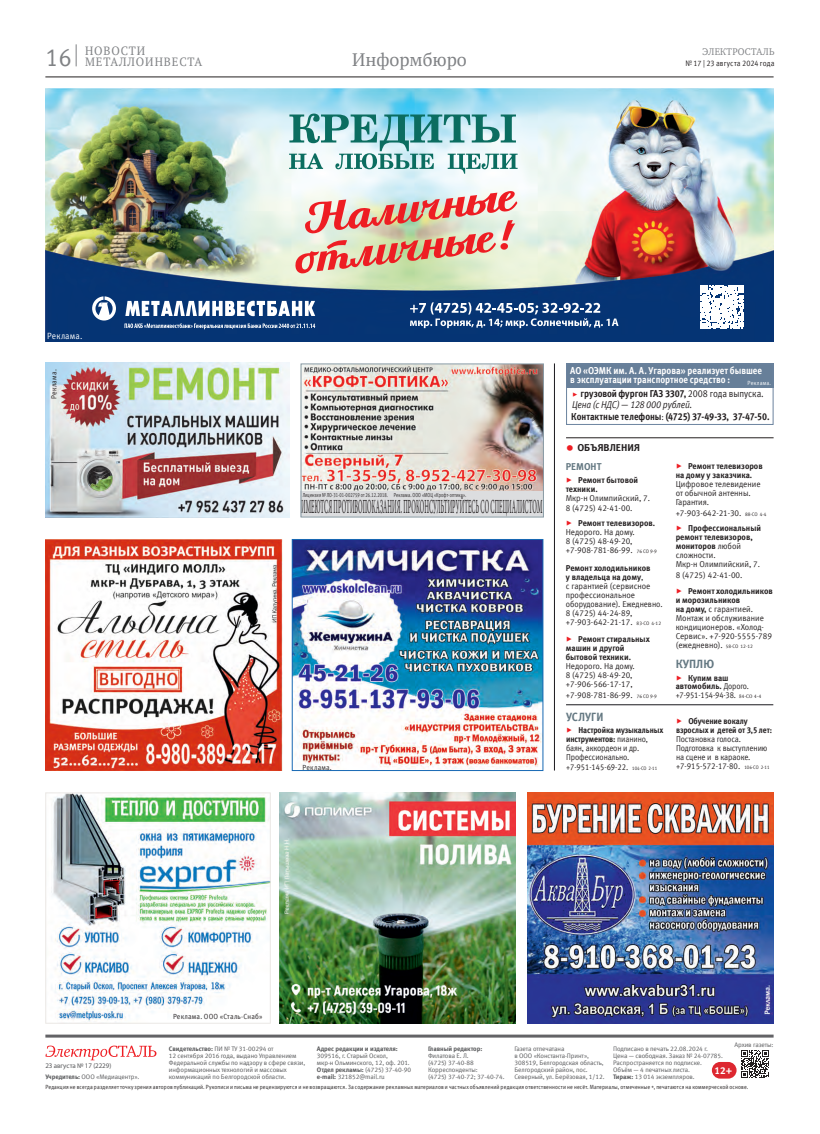
<style>
.page{position:relative;width:820px;height:1134px;background:#fff}
.page>*{position:absolute;margin:0;border:0;box-sizing:border-box;transform-origin:0 0}
.t1{font:20.1px "Minion Pro";letter-spacing:.01em;color:#231f20;scale:.3 1}
.Колонтитул_рубрика{font:18px "PT Serif";color:#808285}
.t2{font:12px/11px "PT Serif";letter-spacing:.08em;color:#808285;scale:.95 1}
.Объявления_раздел{font:700 12px "Meta Offc Pro";color:#647882;scale:.9 1}
.Объявления_раздел-2{font:700 12px "Meta Offc Pro";color:#647882;scale:.95 1}
.Колонка_основной{font:700 10px/9px "Meta Offc Pro";letter-spacing:-.005em;color:#fff;scale:.88 1}
.Врез_текст_маркер{font:10px/11px "Meta Offc Pro Norm Ita";letter-spacing:-.015em;color:#231f20;scale:.88 1}
.Врез_текст{font:700 10px "Meta Offc Pro";letter-spacing:-.005em;color:#231f20;scale:.88 1}
.t3{font:10px "Charter C";letter-spacing:.03em;color:#808285;scale:.92 1}
.Врез_текст-2{font:700 10px "Meta Offc Pro";letter-spacing:-.005em;color:#231f20}
.Врез_текст-3{font:700 10px "Meta Offc Pro";letter-spacing:.005em;color:#647882;scale:.95 1}
.Колонка_основной-2{font:700 10px "Meta Offc Pro";letter-spacing:-.005em;color:#fff}
.Колонка_основной-3{font:9px "Meta Offc Pro Norm";letter-spacing:.02em;color:#fff;scale:.92 1}
.t4{font:8.5px/9px "Meta Offc Pro Norm";color:#231f20;scale:.95 1}
.t5{font:8.5px/9px "Meta Offc Pro Norm";color:#231f20;scale:.91 1}
.t6{font:700 8.5px/9px "Meta Offc Pro";color:#231f20;scale:.95 1}
.t7{font:8.5px/9px "Meta Offc Pro Norm";color:#231f20;scale:.9 1}
.t8{font:8.5px/8.5px "Meta Offc Pro Norm";letter-spacing:-.02em;color:#231f20;scale:.89 1}
.t9{font:8.5px "Meta Offc Pro Norm";color:#231f20;scale:.88 1}
.t10{font:8px "Meta Offc Pro Norm";letter-spacing:.01em;color:#231f20;scale:.9 1}
.Колонка_основной-4{font:7.4px "Meta Offc Pro Norm";letter-spacing:.025em;color:#231f20;scale:.92 1}
.t11{font:7px "Myriad Pro";letter-spacing:-.01em;color:#57585a}
.t12{font:6.5px/7px "Meta Offc Pro Norm";letter-spacing:-.01em;color:#57585a}
.t13{font:700 6.5px "Meta Offc Pro";letter-spacing:-.01em;color:#57585a}
.t14{font:6px "Meta Offc Pro Norm";letter-spacing:.02em;color:#231f20;scale:.88 1}
.Колонка_основной-5{font:6px "Meta Offc Pro Norm";letter-spacing:.035em;color:#fff;scale:.9 1}
.Колонка_основной-6{font:5.8px "Meta Offc Pro Norm";letter-spacing:.03em;color:#231f20;scale:.7 1}
.s1{font-family:"Meta Offc Pro Norm";font-size:25px}
.s2{font-family:"Modern Pictograms";color:#ee1d23}
.s3{font-family:"Meta Offc Pro";font-weight:700}
.s4{font-family:"Meta Offc Pro Norm"}
.s5{font-family:"Meta Offc Pro Norm";font-weight:400;font-size:9px}
.s6{font-family:"Myriad Pro";font-weight:400;font-size:27px;color:#ee1d23}
.s7{font-family:"Modern Pictograms";font-weight:400;font-size:12px;color:#ee1d23}
.s8{font-family:"Meta Offc Pro Norm";font-weight:400}
.s9{font-family:"Modern Pictograms";font-size:12px;color:#ee1d23}
.s10{font-size:5px}
.s11{font-family:"PT Serif";font-size:5px}
.s12{font-family:"Open Sans"}
</style>
<div class="page">
<hr style="left:45px;top:77px;width:728px;height:1px;background:#231f20">
<svg style="left:76px;top:44px;width:1px;height:22px"></svg>
<hr style="left:45px;top:1034px;width:728px;height:3px;background:#636366">
<svg style="left:45px;top:1045px;width:111px;height:15px"></svg>
<div style="left:711px;top:1062px;width:25px;height:16px;background:#dd2730;border-radius:8px"></div>
<svg style="left:741px;top:1050px;width:27px;height:28px"></svg>
<hr style="left:554px;top:363px;width:1px;height:407px;background:#1a191e">
<hr style="left:566px;top:704px;width:207px;height:1px;background:#1a191e">
<img style="left:45px;top:88px;width:728px;height:253px">
<svg style="left:92px;top:296px;width:223px;height:33px"></svg>
<svg style="left:295px;top:191px;width:222px;height:82px;background:#e0b3a2"></svg>
<svg style="left:289px;top:114px;width:228px;height:60px"></svg>
<svg style="left:410px;top:302px;width:208px;height:26px;background:#446796"></svg>
<svg style="left:700px;top:286px;width:42px;height:42px"></svg>
<img style="left:302px;top:365px;width:239px;height:126px">
<div style="left:300px;top:491px;width:243px;height:26px;background:#dcdddf"></div>
<div style="left:300px;top:363px;width:243px;height:154px;border:1px solid #8a9ca6"></div>
<hr style="left:566px;top:437px;width:207px;height:1px;background:#231f20">
<img style="left:45px;top:539px;width:237px;height:231px">
<img style="left:527px;top:792px;width:246px;height:231px">
<img style="left:51px;top:794px;width:217px;height:227px">
<div style="left:45px;top:792px;width:225px;height:231px;border:1px solid #ebe8e5"></div>
<img style="left:280px;top:792px;width:235px;height:231px">
<img style="left:45px;top:363px;width:244px;height:154px">
<img style="left:294px;top:541px;width:247px;height:228px">
<div style="left:292px;top:539px;width:251px;height:232px;border:1px solid #1768b4"></div>
<div style="left:566px;top:363px;width:207px;height:25px;background:#677f99"></div>
<div style="left:566px;top:363px;width:207px;height:62px;border:1px solid #6b839f"></div>
<h3 class="t2" style="left:85px;top:45px;width:125px;text-indent:-40px"><span class="s1">16</span> НОВОСТИ<br>МЕТАЛЛОИНВЕСТА</h3>
<h3 class="t3" style="left:702px;top:46px;width:80px">ЭЛЕКТРОСТАЛЬ</h3>
<p class="Колонтитул_рубрика" style="left:352px;top:48px;width:116px">Информбюро</p>
<p class="t10" style="left:685px;top:58px;width:100px">№ 17 | 23 августа 2024 года</p>
<p class="Колонка_основной-3" style="left:47px;top:329px;width:40px">Реклама.</p>
<p class="Колонка_основной-4" style="left:48px;top:399px;width:33px;rotate:-90deg">Реклама.</p>
<p class="Колонка_основной-6" style="left:302px;top:490px;width:235px">Лицензия № ЛО-31-01-002759 от 26.12.2018. Реклама. ООО «МОЦ «Крофт-оптика».</p>
<p class="t1" style="left:301px;top:494px;width:805px">ИМЕЮТСЯ ПРОТИВОПОКАЗАНИЯ. ПРОКОНСУЛЬТИРУЙТЕСЬ СО СПЕЦИАЛИСТОМ</p>
<p class="Колонка_основной-4" style="left:302px;top:761px;width:33px">Реклама.</p>
<p class="Колонка_основной" style="left:570px;top:365px;width:219px">АО «ОЭМК им. А. А. Угарова» реализует бывшее в эксплуатации транспортное средство :</p>
<p class="Колонка_основной-5" style="left:747px;top:379px;width:28px">Реклама.</p>
<p class="Врез_текст_маркер" style="left:571px;top:388px;width:219px"><span class="s2">&gt;</span> <span class="s3">грузовой фургон ГАЗ 3307,</span> <span class="s4">2008 года выпуска.<br></span>Цена (с НДС) — 128 000 рублей.</p>
<p class="Врез_текст" style="left:571px;top:409px;width:227px">Контактные телефоны<span class="s5">:</span> (4725) 37-49-33, 37-47-50.</p>
<p class="Врез_текст-2" style="left:566px;top:440px;width:75px"><span class="s6">•</span> ОБЪЯВЛЕНИЯ</p>
<p class="Врез_текст-3" style="left:565px;top:458px;width:39px">РЕМОНТ</p>
<p class="t6" style="left:565px;top:475px;width:90px"><span class="s7">&gt;</span> Ремонт бытовой техники.<br><span class="s8">Мкр-н Олимпийский, 7.</span></p>
<p class="t4" style="left:565px;top:503px;width:72px">8 (4725) 42-41-00.</p>
<p class="t4" style="left:565px;top:518px;width:97px"><span class="s9">&gt;</span> <span class="s3">Ремонт телевизоров.<br></span>Недорого. На дому.<br>8 (4725) 48-49-20, +7-908-781-86-99. <span class="s10">76 СО 9-9</span></p>
<p class="t4" style="left:565px;top:563px;width:104px"><span class="s3">Ремонт холодильников<br>у владельца на дому</span>,<br>с гарантией (сервисное профессиональное оборудование). Ежедневно.<br>8 (4725) 44-24-89, +7-903-642-21-17. <span class="s10">83-СО 4-12</span></p>
<p class="t4" style="left:565px;top:634px;width:90px"><span class="s9">&gt;</span> <span class="s3">Ремонт стиральных машин и другой бытовой техники.<br></span>Недорого. На дому.<br>8 (4725) 48-49-20, +7-906-566-17-17,</p>
<p class="t4" style="left:565px;top:690px;width:97px">+7-908-781-86-99. <span class="s10">76 СО 9-9</span></p>
<p class="Объявления_раздел" style="left:566px;top:707px;width:43px">УСЛУГИ</p>
<p class="t7" style="left:566px;top:724px;width:110px"><span class="s9">&gt;</span> <span class="s3">Настройка музыкальных инструментов:</span> пианино, баян, аккордеон и др.<br>Профессионально.</p>
<p class="t9" style="left:566px;top:760px;width:105px">+7-951-145-69-22. <span class="s10">104-СО 2-11</span></p>
<p class="t4" style="left:675px;top:460px;width:93px"><span class="s9">&gt;</span> <span class="s3">Ремонт телевизоров на дому у заказчика.<br></span>Цифровое телевидение от обычной антенны.<br>Гарантия.</p>
<p class="t4" style="left:675px;top:507px;width:97px">+7-903-642-21-30. <span class="s10">88-СО 4-4</span></p>
<p class="t6" style="left:675px;top:522px;width:91px"><span class="s7">&gt;</span> Профессиональный ремонт телевизоров, мониторов <span class="s8">любой сложности.<br>Мкр-н Олимпийский, 7.</span></p>
<p class="t4" style="left:675px;top:569px;width:72px">8 (4725) 42-41-00.</p>
<p class="t4" style="left:675px;top:585px;width:104px"><span class="s9">&gt;</span> <span class="s3">Ремонт холодильников и морозильников<br>на дому,</span> с гарантией.<br>Монтаж и обслуживание кондиционеров. «Холод-<br>Сервис». +7-920-5555-789 (ежедневно). <span class="s10">58-СО 12-12</span></p>
<p class="Объявления_раздел-2" style="left:675px;top:654px;width:42px">КУПЛЮ</p>
<p class="t8" style="left:675px;top:673px;width:97px"><span class="s9">&gt;</span> <span class="s3">Купим ваш автомобиль.</span> Дорого. +7-951-154-94-38. <span class="s11">84-СО 4-4</span></p>
<p class="t5" style="left:675px;top:716px;width:107px"><span class="s9">&gt;</span> <span class="s3">Обучение вокалу взрослых и детей от 3,5 лет:<br></span>Постановка голоса.<br>Подготовка к выступлению на сцене и в караоке. +7-915-572-17-80. <span class="s10">106-СО 2-11</span></p>
<p class="Колонка_основной-4" style="left:173px;top:1011px;width:99px">Реклама. ООО «Сталь-Снаб»</p>
<p class="t12" style="left:734px;top:1041px;width:41px">Архив газеты:</p>
<p class="t13" style="left:428px;top:1043px;width:56px">Главный редактор:</p>
<p class="t12" style="left:428px;top:1051px;width:78px">Филатова Е. Л.<br>(4725) 37-40-88<br>Корреспонденты:<br>(4725) 37-40-72; 37-40-74.</p>
<p class="t12" style="left:514px;top:1044px;width:92px">Газета отпечатана<br>в ООО «Константа-Принт»,<br>308519, Белгородская область,<br>Белгородский район, пос.<br>Северный, ул. Берёзовая, 1/12.</p>
<p class="t12" style="left:169px;top:1044px;width:138px"><span class="s3">Свидетельство:</span> ПИ № ТУ 31-00294 от<br>12 сентября 2016 года, выдано Управлением Федеральной службы по надзору в сфере связи, информационных технологий и массовых</p>
<p class="t13" style="left:317px;top:1043px;width:82px">Адрес редакции и издателя:</p>
<p class="t12" style="left:317px;top:1051px;width:96px">309516, г. Старый Оскол,<br>мкр-н Ольминского, 12, оф. 201.<br><span class="s3">Отдел рекламы:</span> (4725) 37-40-90 <span class="s3">e-mail:</span> 321852<span class="s12">@</span>mail.ru</p>
<p class="t12" style="left:613px;top:1044px;width:111px">Подписано в печать 22.08.2024 г.<br>Цена — свободная. Заказ № 24-07785.<br>Распространяется по подписке.<br>Объём — 4 печатных листа.<br><span class="s3">Тираж:</span> 13 014 экземпляров.</p>
<p class="t14" style="left:45px;top:1082px;width:800px">Редакция не всегда разделяет точку зрения авторов публикаций. Рукописи и письма не рецензируются и не возвращаются. За содержание рекламных материалов и частных объявлений редакция ответственности не несёт. Материалы, отмеченные *, печатаются на коммерческой основе.</p>
<p class="t11" style="left:45px;top:1061px;width:67px">23 августа № 17 (2229)</p>
<h3 class="Колонка_основной-2" style="left:714px;top:1063px;width:19px">12+</h3>
<p class="t12" style="left:45px;top:1072px;width:95px"><span class="s3">Учредитель:</span> ООО «Медиацентр».</p>
<p class="t12" style="left:169px;top:1072px;width:119px">коммуникаций по Белгородской области.</p>
</div>
